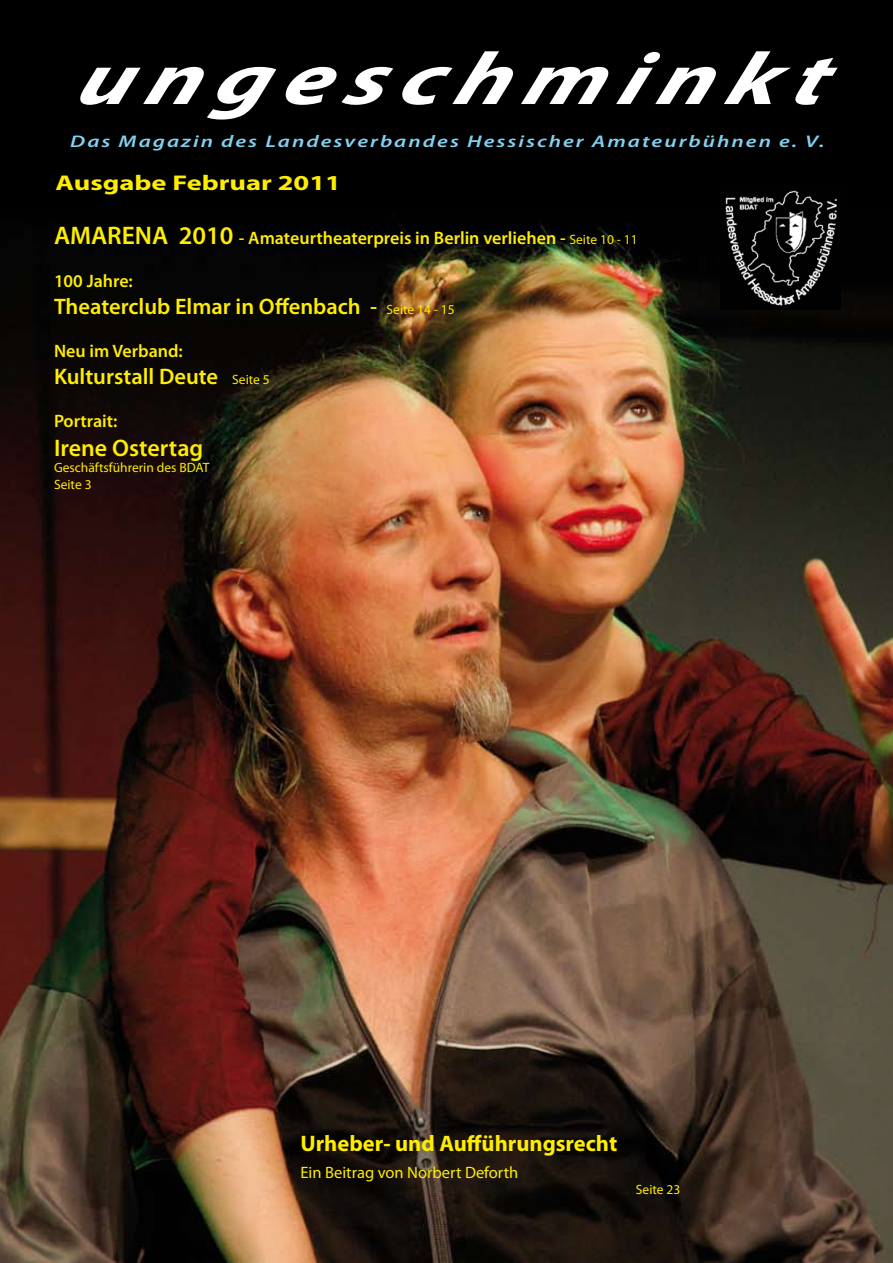
<style>
.page{position:relative;width:893px;height:1263px;background:#fff}
.page>*{position:absolute;margin:0;border:0;box-sizing:border-box;transform-origin:0 0}
.t1{font:italic 700 74.25px "Myriad Pro";color:#fff;scale:1.33 1}
.t2{font:600 24px "Myriad Pro";color:#ffed00}
.t3{font:600 22.5px "Myriad Pro";color:#ffed00}
.t4{font:700 22.5px "Myriad Pro";color:#ffed00}
.t5{font:700 21.3px "Myriad Pro";color:#ffed00;scale:1.33 1}
.t6{font:600 18px "Myriad Pro";color:#ffed00}
.t7{font:italic 600 16.8px "Myriad Pro";letter-spacing:.09em;color:#83d0f0;scale:1.33 1}
.t8{font:16.5px "Myriad Pro";color:#ffed00}
.t9{font:13.5px/16.2px "Myriad Pro";color:#ffed00}
.s1{font-size:25.5px}
.s2{font-weight:400;font-size:13.5px}
</style>
<div class="page">
<img style="left:0;top:210px;width:893px;height:1053px">
<div style="left:0;top:0;width:893px;height:210px;background:#000"></div>
<img style="left:721px;top:190px;width:119px;height:119px">
<h1 class="t1" style="left:74px;top:31px;width:590px">ungeschminkt</h1>
<p class="t7" style="left:70px;top:130px;width:569px">Das Magazin des Landesverbandes Hessischer Amateurbühnen e. V.</p>
<p class="t5" style="left:56px;top:169px;width:216px">Ausgabe Februar 2011</p>
<p class="t6" style="left:54px;top:226px;width:585px"><span class="s1">AMARENA 2010</span> - Amateurtheaterpreis in Berlin verliehen - <span class="s2">Seite 10 - 11</span></p>
<p class="t6" style="left:54px;top:269px;width:80px">100 Jahre:</p>
<p class="t3" style="left:54px;top:292px;width:402px">Theaterclub Elmar in Offenbach - <span class="s2">Seite 14 - 15</span></p>
<p class="t6" style="left:54px;top:340px;width:130px">Neu im Verband:</p>
<p class="t3" style="left:54px;top:362px;width:217px">Kulturstall Deute <span class="s2">Seite 5</span></p>
<p class="t6" style="left:54px;top:410px;width:65px">Portrait:</p>
<h2 class="t2" style="left:54px;top:433px;width:151px">Irene Ostertag</h2>
<p class="t9" style="left:54px;top:460px;width:157px">Geschäftsführerin des BDAT<br>Seite 3</p>
<p class="t4" style="left:300px;top:1128px;width:318px">Urheber- und Aufführungsrecht</p>
<p class="t8" style="left:300px;top:1162px;width:219px">Ein Beitrag von Norbert Deforth</p>
<p class="t9" style="left:636px;top:1181px;width:46px">Seite 23</p>
</div>
